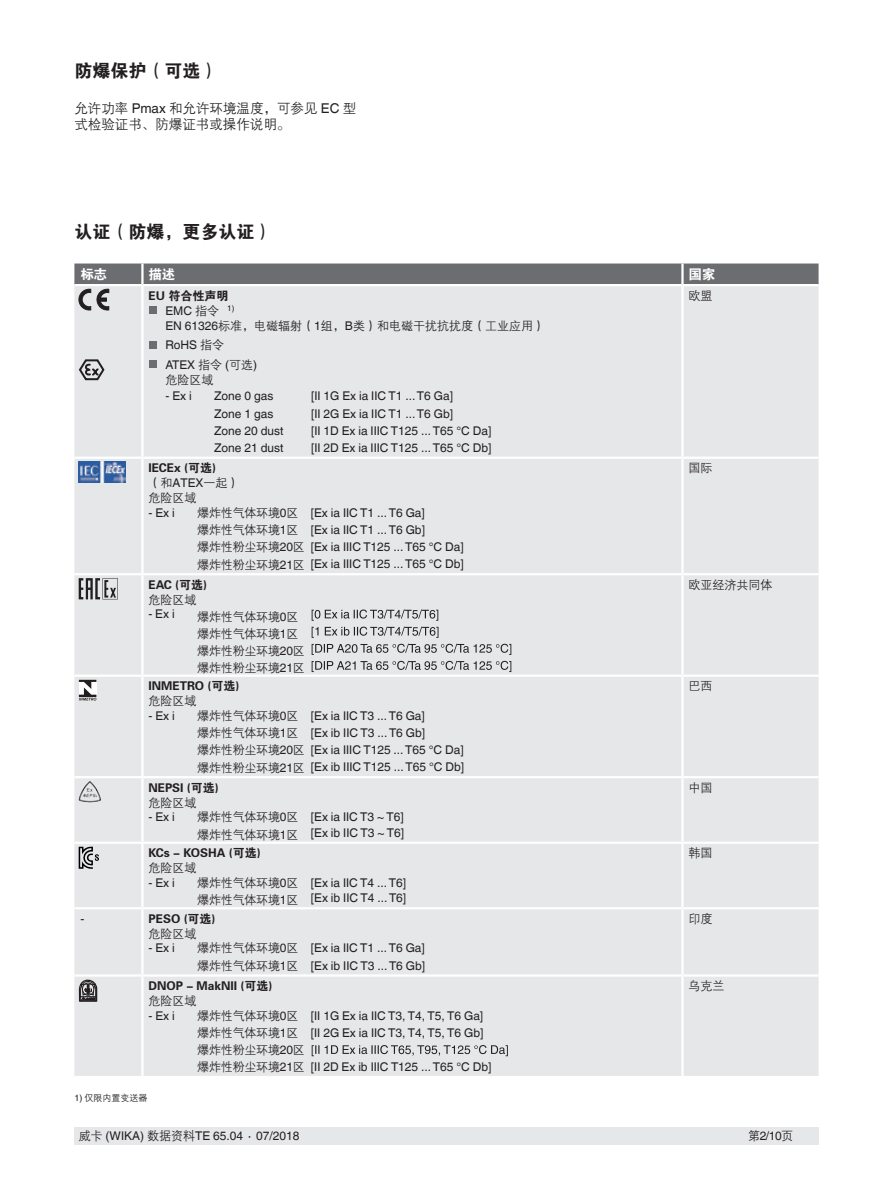
<style>
.page{position:relative;width:893px;height:1188px;background:#fff}
.page>*{position:absolute;margin:0;border:0;box-sizing:border-box;transform-origin:0 0}
.t1{font:18px "FZDHTJW GB1 0";color:#231f20}
.t2{font:13.5px/16.2px "FZZDXJW GB1 0";color:#231f20}
.t3{font:13.5px "FZDHTJW GB1 0";color:#fff}
.t4{font:12px/17.1px "Helvetica World";color:#231f20}
.t5{font:12px/17.2px "FZZDXJW GB1 0";letter-spacing:-.015em;color:#231f20}
.t6{font:12px "FZDHTJW GB1 0";color:#231f20}
.t7{font:9px "FZZDXJW GB1 0";color:#231f20}
.s1{font-family:"Helvetica World"}
.s2{font-family:"FZZDXJW GB1 0"}
</style>
<div class="page">
<div style="left:74px;top:1128px;width:745px;height:17px;background:#e6e7e9"></div>
<div style="left:74px;top:310px;width:745px;height:766px;background:#e6e7e9"></div>
<hr style="left:142px;top:573px;width:540px;height:2px;background:#fff">
<hr style="left:142px;top:842px;width:540px;height:2px;background:#fff">
<hr style="left:74px;top:907px;width:68px;height:2px;background:#fff">
<hr style="left:142px;top:907px;width:540px;height:2px;background:#fff">
<hr style="left:141px;top:909px;width:3px;height:65px;background:#fff">
<hr style="left:682px;top:907px;width:137px;height:2px;background:#fff">
<hr style="left:681px;top:909px;width:3px;height:65px;background:#fff">
<hr style="left:681px;top:977px;width:3px;height:99px;background:#fff">
<hr style="left:141px;top:977px;width:3px;height:99px;background:#fff">
<hr style="left:74px;top:974px;width:68px;height:3px;background:#fff">
<hr style="left:142px;top:974px;width:540px;height:3px;background:#fff">
<hr style="left:682px;top:974px;width:137px;height:3px;background:#fff">
<hr style="left:74px;top:457px;width:68px;height:2px;background:#fff">
<hr style="left:142px;top:457px;width:540px;height:2px;background:#fff">
<hr style="left:682px;top:457px;width:137px;height:2px;background:#fff">
<hr style="left:142px;top:675px;width:540px;height:2px;background:#fff">
<hr style="left:74px;top:675px;width:68px;height:2px;background:#fff">
<hr style="left:141px;top:677px;width:3px;height:99px;background:#fff">
<hr style="left:682px;top:675px;width:137px;height:2px;background:#fff">
<hr style="left:681px;top:677px;width:3px;height:99px;background:#fff">
<hr style="left:142px;top:776px;width:540px;height:2px;background:#fff">
<hr style="left:74px;top:573px;width:68px;height:2px;background:#fff">
<hr style="left:74px;top:842px;width:68px;height:2px;background:#fff">
<hr style="left:141px;top:844px;width:3px;height:63px;background:#fff">
<hr style="left:682px;top:573px;width:137px;height:2px;background:#fff">
<hr style="left:682px;top:842px;width:137px;height:2px;background:#fff">
<hr style="left:681px;top:844px;width:3px;height:63px;background:#fff">
<hr style="left:682px;top:776px;width:137px;height:2px;background:#fff">
<hr style="left:681px;top:778px;width:3px;height:64px;background:#fff">
<hr style="left:74px;top:776px;width:68px;height:2px;background:#fff">
<hr style="left:141px;top:778px;width:3px;height:64px;background:#fff">
<hr style="left:681px;top:286px;width:3px;height:171px;background:#fff">
<hr style="left:681px;top:459px;width:3px;height:114px;background:#fff">
<hr style="left:141px;top:286px;width:3px;height:171px;background:#fff">
<hr style="left:141px;top:459px;width:3px;height:114px;background:#fff">
<hr style="left:681px;top:575px;width:3px;height:100px;background:#fff">
<hr style="left:141px;top:575px;width:3px;height:100px;background:#fff">
<div style="left:149px;top:307px;width:7px;height:7px;background:#6c6d70"></div>
<div style="left:149px;top:341px;width:7px;height:7px;background:#6c6d70"></div>
<div style="left:149px;top:361px;width:7px;height:7px;background:#6c6d70"></div>
<svg style="left:312px;top:610px;width:126px;height:11px"></svg>
<svg style="left:312px;top:627px;width:126px;height:11px"></svg>
<svg style="left:312px;top:644px;width:199px;height:11px;background:#bababc"></svg>
<svg style="left:312px;top:661px;width:199px;height:11px;background:#bbbbbd"></svg>
<svg style="left:312px;top:1045px;width:196px;height:11px;background:#bbbbbd"></svg>
<svg style="left:74px;top:264px;width:745px;height:46px;background:#b0b1b4"></svg>
<svg style="left:79px;top:359px;width:26px;height:21px"></svg>
<img style="left:79px;top:462px;width:47px;height:21px">
<svg style="left:79px;top:578px;width:39px;height:21px"></svg>
<svg style="left:79px;top:680px;width:17px;height:21px"></svg>
<svg style="left:80px;top:781px;width:10px;height:13px"></svg>
<svg style="left:79px;top:847px;width:20px;height:22px"></svg>
<svg style="left:79px;top:979px;width:18px;height:23px"></svg>
<h1 class="t1" style="left:74px;top:61px;width:145px">防爆保护（可选）</h1>
<p class="t2" style="left:74px;top:100px;width:283px">允许功率 <span class="s1">Pmax</span> 和允许环境温度，可参见 <span class="s1">EC</span> 型式检验证书、防爆证书或操作说明。</p>
<h1 class="t1" style="left:74px;top:222px;width:199px">认证（防爆，更多认证）</h1>
<p class="t3" style="left:80px;top:267px;width:28px">标志</p>
<p class="t3" style="left:148px;top:267px;width:28px">描述</p>
<p class="t3" style="left:688px;top:267px;width:28px">国家</p>
<p class="t6" style="left:148px;top:289px;width:81px">EU 符合性声明</p>
<p class="t4" style="left:165px;top:302px;width:70px">EMC <span class="s2">指令</span> <sup>1)</sup></p>
<p class="t5" style="left:165px;top:317px;width:381px"><span class="s1">EN 61326</span>标准，电磁辐射（<span class="s1">1</span>组，<span class="s1">B</span>类）和电磁干扰抗扰度（工业应用）</p>
<p class="t4" style="left:165px;top:335px;width:93px;line-height:19.5px">RoHS <span class="s2">指令<br></span>ATEX <span class="s2">指令</span> (<span class="s2">可选</span>)</p>
<p class="t5" style="left:165px;top:371px;width:50px">危险区域</p>
<p class="t4" style="left:165px;top:388px;width:28px">- Ex i</p>
<p class="t4" style="left:214px;top:388px;width:61px">Zone 0 gas</p>
<p class="t4" style="left:311px;top:388px;width:143px">[II 1G Ex ia IIC T1 ...T6 Ga]</p>
<p class="t4" style="left:214px;top:405px;width:61px">Zone 1 gas</p>
<p class="t4" style="left:311px;top:405px;width:144px">[II 2G Ex ia IIC T1 ...T6 Gb]</p>
<p class="t4" style="left:214px;top:422px;width:71px">Zone 20 dust</p>
<p class="t4" style="left:311px;top:422px;width:182px">[II 1D Ex ia IIIC T125 ...T65 °C Da]</p>
<p class="t4" style="left:214px;top:439px;width:71px">Zone 21 dust</p>
<p class="t4" style="left:311px;top:439px;width:182px">[II 2D Ex ia IIIC T125 ...T65 °C Db]</p>
<p class="t5" style="left:688px;top:287px;width:25px">欧盟</p>
<p class="t6" style="left:148px;top:462px;width:69px">IECEx (可选)</p>
<p class="t5" style="left:148px;top:476px;width:93px;line-height:15px">（和<span class="s1">ATEX</span>一起）危险区域</p>
<p class="t4" style="left:148px;top:504px;width:28px">- Ex i</p>
<p class="t5" style="left:197px;top:505px;width:109px">爆炸性气体环境<span class="s1">0</span>区爆炸性气体环境<span class="s1">1</span>区爆炸性粉尘环境<span class="s1">20</span>区爆炸性粉尘环境<span class="s1">21</span>区</p>
<p class="t4" style="left:311px;top:504px;width:155px">[Ex ia IIC T1 ...T6 Ga]<br>[Ex ia IIC T1 ...T6 Gb]<br>[Ex ia IIIC T125 ...T65 °C Da] [Ex ia IIIC T125 ...T65 °C Db]</p>
<p class="t6" style="left:148px;top:578px;width:60px">EAC (可选)</p>
<p class="t5" style="left:148px;top:591px;width:49px">危险区域</p>
<p class="t4" style="left:148px;top:606px;width:28px">- Ex i</p>
<p class="t5" style="left:197px;top:608px;width:109px">爆炸性气体环境<span class="s1">0</span>区爆炸性气体环境<span class="s1">1</span>区爆炸性粉尘环境<span class="s1">20</span>区爆炸性粉尘环境<span class="s1">21</span>区</p>
<p class="t5" style="left:197px;top:708px;width:109px">爆炸性气体环境<span class="s1">0</span>区爆炸性气体环境<span class="s1">1</span>区爆炸性粉尘环境<span class="s1">20</span>区爆炸性粉尘环境<span class="s1">21</span>区</p>
<p class="t6" style="left:148px;top:679px;width:93px">INMETRO (可选)</p>
<p class="t5" style="left:148px;top:693px;width:49px">危险区域</p>
<p class="t4" style="left:148px;top:707px;width:28px">- Ex i</p>
<p class="t4" style="left:311px;top:707px;width:155px">[Ex ia IIC T3 ...T6 Ga]<br>[Ex ib IIC T3 ...T6 Gb]<br>[Ex ia IIIC T125 ...T65 °C Da] [Ex ib IIIC T125 ...T65 °C Db]</p>
<p class="t6" style="left:148px;top:781px;width:72px">NEPSI (可选)</p>
<p class="t5" style="left:148px;top:794px;width:49px">危险区域</p>
<p class="t4" style="left:148px;top:809px;width:28px">- Ex i</p>
<p class="t4" style="left:311px;top:809px;width:95px;line-height:15.5px">[Ex ia IIC T3 ~ T6] [Ex ib IIC T3 ~ T6]</p>
<p class="t5" style="left:197px;top:809px;width:103px">爆炸性气体环境<span class="s1">0</span>区爆炸性气体环境<span class="s1">1</span>区</p>
<p class="t5" style="left:197px;top:875px;width:103px">爆炸性气体环境<span class="s1">0</span>区爆炸性气体环境<span class="s1">1</span>区</p>
<p class="t5" style="left:197px;top:940px;width:103px">爆炸性气体环境<span class="s1">0</span>区爆炸性气体环境<span class="s1">1</span>区</p>
<p class="t6" style="left:148px;top:847px;width:114px">KCs - KOSHA (可选)</p>
<p class="t5" style="left:148px;top:860px;width:49px">危险区域</p>
<p class="t4" style="left:148px;top:874px;width:28px">- Ex i</p>
<p class="t4" style="left:311px;top:875px;width:97px;line-height:15.5px">[Ex ia IIC T4 ...T6] [Ex ib IIC T4 ...T6]</p>
<p class="t4" style="left:80px;top:910px;width:5px">-</p>
<p class="t6" style="left:148px;top:912px;width:69px">PESO (可选)</p>
<p class="t5" style="left:148px;top:926px;width:49px">危险区域</p>
<p class="t4" style="left:148px;top:940px;width:28px">- Ex i</p>
<p class="t4" style="left:311px;top:940px;width:116px">[Ex ia IIC T1 ...T6 Ga] [Ex ib IIC T3 ...T6 Gb]</p>
<p class="t6" style="left:148px;top:979px;width:126px">DNOP - MakNII (可选)</p>
<p class="t5" style="left:148px;top:993px;width:49px">危险区域</p>
<p class="t4" style="left:148px;top:1007px;width:28px">- Ex i</p>
<p class="t4" style="left:311px;top:1007px;width:174px">[II 1G Ex ia IIC T3, T4, T5, T6 Ga] [II 2G Ex ia IIC T3, T4, T5, T6 Gb]</p>
<p class="t4" style="left:311px;top:1058px;width:182px">[II 2D Ex ib IIIC T125 ...T65 °C Db]</p>
<p class="t5" style="left:197px;top:1007px;width:109px">爆炸性气体环境<span class="s1">0</span>区爆炸性气体环境<span class="s1">1</span>区爆炸性粉尘环境<span class="s1">20</span>区爆炸性粉尘环境<span class="s1">21</span>区</p>
<p class="t7" style="left:74px;top:1093px;width:75px"><span class="s1">1)</span> 仅限内置变送器</p>
<p class="t5" style="left:688px;top:460px;width:25px">国际</p>
<p class="t5" style="left:688px;top:576px;width:85px">欧亚经济共同体</p>
<p class="t5" style="left:688px;top:678px;width:25px">巴西</p>
<p class="t5" style="left:688px;top:779px;width:25px">中国</p>
<p class="t5" style="left:688px;top:845px;width:25px">韩国</p>
<p class="t5" style="left:688px;top:911px;width:25px">印度</p>
<p class="t5" style="left:688px;top:978px;width:37px">乌克兰</p>
<p class="t4" style="left:79px;top:1128px;width:222px"><span class="s2">威卡</span> (WIKA) <span class="s2">数据资料</span>TE 65.04 ∙ 07/2018</p>
<p class="t4" style="left:748px;top:1128px;width:47px"><span class="s2">第</span>2/10<span class="s2">页</span></p>
</div>
